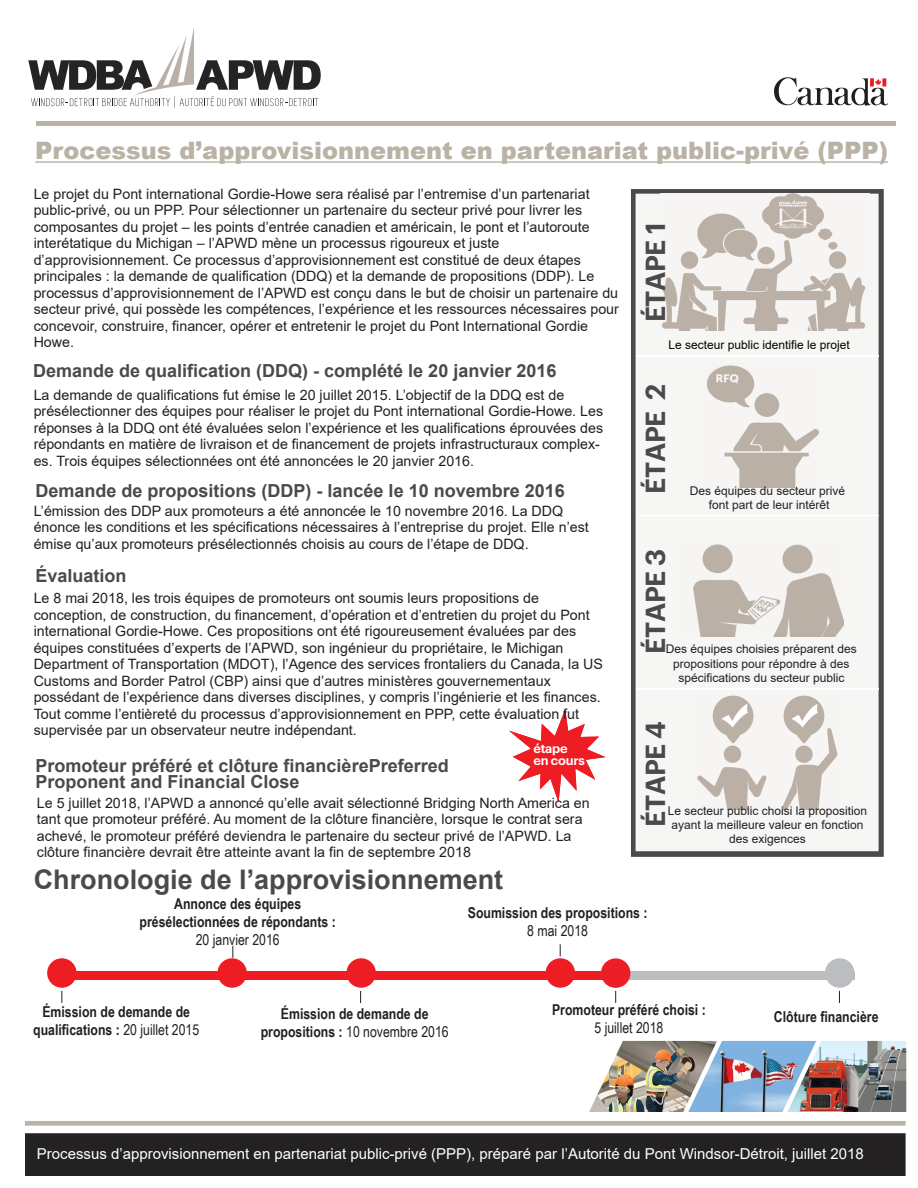
<style>
.page{position:relative;width:918px;height:1188px;background:#fff}
.page>*{position:absolute;margin:0;border:0;box-sizing:border-box;transform-origin:0 0}
.t1{font:700 27px "Arial";color:#4c494b}
.t2{font:600 27px "Graphik";letter-spacing:-.015em;color:#4c494b}
.t3{font:900 24px "Arial";color:#bbb2a6}
.t4{font:700 18px/16.5px "Arial";color:#4c494b}
.t5{font:700 15px/18px "Arial Narrow";color:#231f20;text-align:center}
.t6{font:15px "Arial";color:#fff}
.t7{font:15px "Arial Narrow";color:#231f20}
.t8{font:14.25px/16.5px "Arial";color:#231f20}
.t9{font:600 12.75px/12px "Graphik";letter-spacing:-.015em;color:#fff}
.t10{font:12px/14.4px "Arial";color:#231f20;text-align:center}
.t11{font:12px "Arial";color:#040503}
.s1{font-weight:400}
</style>
<div class="page">
<svg style="left:631px;top:189px;width:253px;height:668px;fill:#4c494b"></svg>
<svg style="left:28px;top:28px;width:293px;height:80px"></svg>
<img style="left:774px;top:77px;width:114px;height:29px">
<hr style="left:35px;top:161px;width:853px;height:2px;background:#bbb2a6">
<img style="left:25px;top:1040px;width:882px;height:136px">
<hr style="left:36px;top:122px;width:860px;height:4px;background:#bbb2a6">
<div style="left:636px;top:194px;width:243px;height:657px;background:#f6f6f5"></div>
<img style="left:661px;top:194px;width:209px;height:136px">
<img style="left:697px;top:695px;width:141px;height:115px">
<img style="left:680px;top:544px;width:163px;height:92px">
<img style="left:704px;top:364px;width:116px;height:124px">
<hr style="left:636px;top:355px;width:243px;height:2px;background:#fff">
<hr style="left:636px;top:515px;width:243px;height:1px;background:#fff">
<hr style="left:636px;top:688px;width:243px;height:2px;background:#fff">
<svg style="left:509px;top:709px;width:96px;height:94px"></svg>
<div style="left:719px;top:386px;width:26px;height:11px;background:#bab0a6"></div>
<div style="left:740px;top:372px;width:8px;height:14px;background:#bab0a6"></div>
<div style="left:456px;top:971px;width:398px;height:9px;background:#bcbdc0"></div>
<div style="left:217px;top:958px;width:30px;height:30px;background:#ee1d23;border-radius:50%"></div>
<div style="left:47px;top:958px;width:30px;height:30px;background:#ee1d23;border-radius:50%"></div>
<div style="left:346px;top:958px;width:30px;height:30px;background:#ee1d23;border-radius:50%"></div>
<div style="left:546px;top:958px;width:29px;height:30px;background:#ee1d23;border-radius:50%"></div>
<svg style="left:61px;top:991px;width:1px;height:12px"></svg>
<svg style="left:232px;top:946px;width:1px;height:12px"></svg>
<svg style="left:560px;top:944px;width:1px;height:12px"></svg>
<div style="left:601px;top:958px;width:29px;height:30px;background:#ed1f26;border-radius:50%"></div>
<svg style="left:615px;top:991px;width:1px;height:12px"></svg>
<div style="left:825px;top:958px;width:29px;height:30px;background:#bcbdc0;border-radius:50%"></div>
<svg style="left:839px;top:991px;width:1px;height:12px"></svg>
<div style="left:58px;top:971px;width:546px;height:9px;background:#ee1d23"></div>
<svg style="left:360px;top:991px;width:1px;height:12px"></svg>
<h2 class="t3" style="left:35px;top:133px;width:854px">Processus d’approvisionnement en partenariat public-privé (PPP)</h2>
<p class="t8" style="left:34px;top:185px;width:587px">Le projet du Pont international Gordie-Howe sera réalisé par l’entremise d’un partenariat public-privé, ou un PPP. Pour sélectionner un partenaire du secteur privé pour livrer les composantes du projet – les points d’entrée canadien et américain, le pont et l’autoroute interétatique du Michigan – l’APWD mène un processus rigoureux et juste d’approvisionnement. Ce processus d’approvisionnement est constitué de deux étapes principales : la demande de qualification (DDQ) et la demande de propositions (DDP). Le processus d’approvisionnement de l’APWD est conçu dans le but de choisir un partenaire du secteur privé, qui possède les compétences, l’expérience et les ressources nécessaires pour concevoir, construire, financer, opérer et entretenir le projet du Pont International Gordie Howe.</p>
<p class="t4" style="left:33px;top:362px;width:525px">Demande de qualification (DDQ) - complété le 20 janvier 2016</p>
<p class="t8" style="left:34px;top:387px;width:571px">La demande de qualifications fut émise le 20 juillet 2015. L’objectif de la DDQ est de présélectionner des équipes pour réaliser le projet du Pont international Gordie-Howe. Les réponses à la DDQ ont été évaluées selon l’expérience et les qualifications éprouvées des répondants en matière de livraison et de financement de projets infrastructuraux complex&shy;es. Trois équipes sélectionnées ont été annoncées le 20 janvier 2016.</p>
<p class="t4" style="left:36px;top:483px;width:531px">Demande de propositions (DDP) - lancée le 10 novembre 2016</p>
<p class="t8" style="left:34px;top:503px;width:557px">L’émission des DDP aux promoteurs a été annoncée le 10 novembre 2016. La DDQ énonce les conditions et les spécifications nécessaires à l’entreprise du projet. Elle n’est émise qu’aux promoteurs présélectionnés choisis au cours de l’étape de DDQ.</p>
<p class="t4" style="left:36px;top:568px;width:93px">Évaluation</p>
<p class="t8" style="left:34px;top:590px;width:571px">Le 8 mai 2018, les trois équipes de promoteurs ont soumis leurs propositions de conception, de construction, du financement, d’opération et d’entretien du projet du Pont international Gordie-Howe. Ces propositions ont été rigoureusement évaluées par des équipes constituées d’experts de l’APWD, son ingénieur du propriétaire, le Michigan Department of Transportation (MDOT), l’Agence des services frontaliers du Canada, la US Customs and Border Patrol (CBP) ainsi que d’autres ministères gouvernementaux possédant de l’expérience dans diverses disciplines, y compris l’ingénierie et les finances.<br>Tout comme l’entièreté du processus d’approvisionnement en PPP, cette évaluation fut supervisée par un observateur neutre indépendant.</p>
<p class="t4" style="left:36px;top:758px;width:415px">Promoteur préféré et clôture financièrePreferred<br>Proponent and Financial Close</p>
<p class="t9" style="left:533px;top:741px;width:53px">étape en cours</p>
<p class="t8" style="left:37px;top:794px;width:554px">Le 5 juillet 2018, l’APWD a annoncé qu’elle avait sélectionné Bridging North America en tant que promoteur préféré. Au moment de la clôture financière, lorsque le contrat sera achevé, le promoteur préféré deviendra le partenaire du secteur privé de l’APWD. La clôture financière devrait être atteinte avant la fin de septembre 2018</p>
<h1 class="t1" style="left:34px;top:861px;width:471px">Chronologie de l’approvisionnement</h1>
<h1 class="t2" style="left:635px;top:322px;width:101px;rotate:-90deg">ÉTAPE 1</h1>
<p class="t11" style="left:669px;top:337px;width:183px">Le secteur public identifie le projet</p>
<h1 class="t2" style="left:635px;top:494px;width:111px;rotate:-90deg">ÉTAPE 2</h1>
<p class="t10" style="left:690px;top:483px;width:157px">Des équipes du secteur privé font part de leur intérêt</p>
<h1 class="t2" style="left:635px;top:654px;width:107px;rotate:-90deg">ÉTAPE 3</h1>
<p class="t10" style="left:666px;top:642px;width:192px">Des équipes choisies préparent des propositions pour répondre à des spécifications du secteur public</p>
<h1 class="t2" style="left:635px;top:827px;width:107px;rotate:-90deg">ÉTAPE 4</h1>
<p class="t10" style="left:668px;top:803px;width:201px">Le secteur public choisi la proposition ayant la meilleure valeur en fonction des exigences</p>
<p class="t5" style="left:140px;top:894px;width:198px">Annonce des équipes présélectionnées de répondants :</p>
<p class="t7" style="left:196px;top:928px;width:86px">20 janvier 2016</p>
<p class="t5" style="left:468px;top:903px;width:181px">Soumission des propositions :</p>
<p class="t7" style="left:527px;top:920px;width:62px">8 mai 2018</p>
<p class="t5" style="left:33px;top:1002px;width:168px">Émission de demande de qualifications : <span class="s1">20 juillet 2015</span></p>
<p class="t5" style="left:261px;top:1003px;width:189px">Émission de demande de propositions : <span class="s1">10 novembre 2016</span></p>
<p class="t5" style="left:552px;top:1000px;width:155px">Promoteur préféré choisi :</p>
<p class="t7" style="left:594px;top:1017px;width:71px">5 juillet 2018</p>
<p class="t5" style="left:774px;top:1007px;width:106px">Clôture financière</p>
<p class="t6" style="left:37px;top:1143px;width:829px">Processus d’approvisionnement en partenariat public-privé (PPP), préparé par l’Autorité du Pont Windsor-Détroit, juillet 2018</p>
</div>
